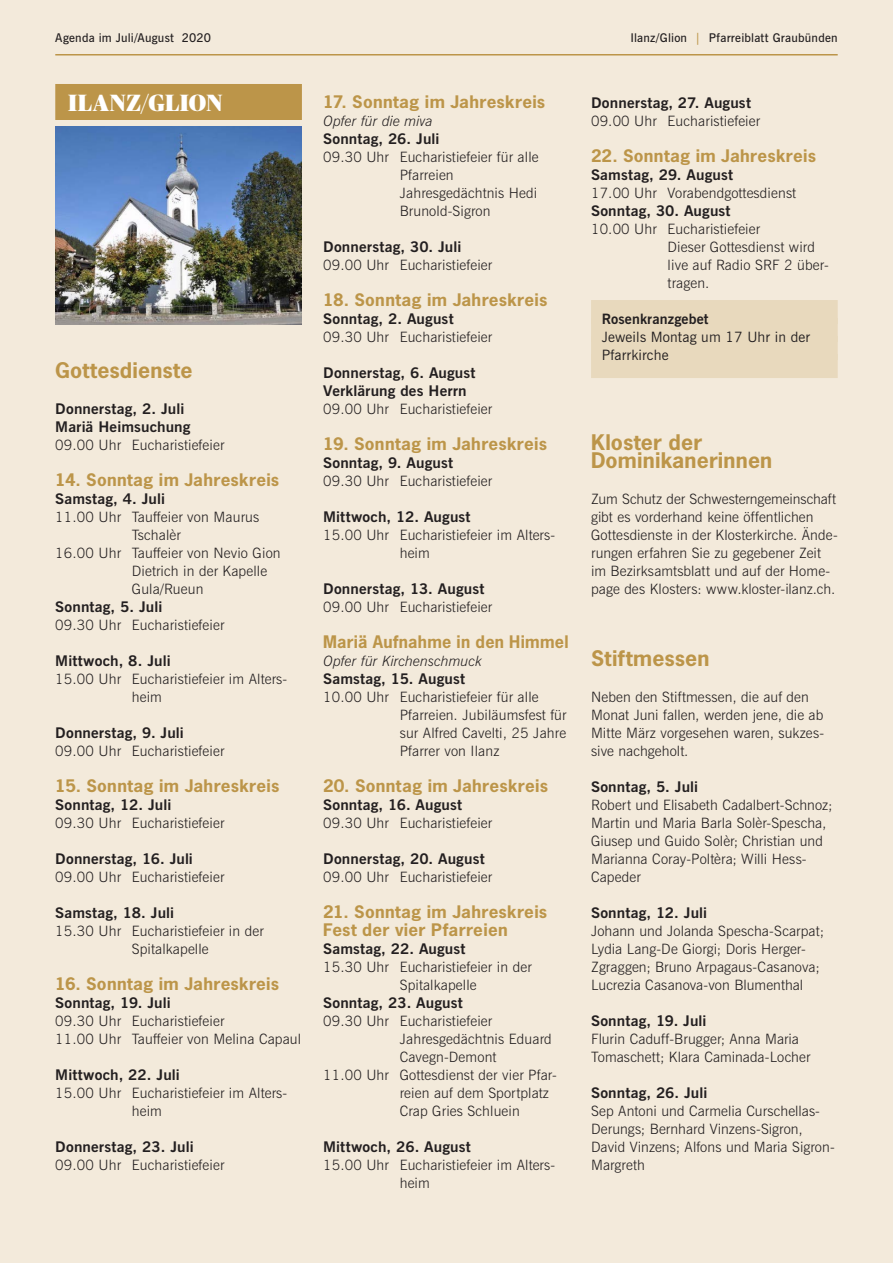
<style>
.page{position:relative;width:893px;height:1263px;background:#f3eadb}
.page>*{position:absolute;margin:0;border:0;box-sizing:border-box;transform-origin:0 0}
.t1{font:900 23.4px "Publico Banner";letter-spacing:.015em;color:#fff}
.t2{font:700 20.25px/18px "News Gothic";letter-spacing:.005em;color:#bc9549;scale:1.05 1}
.t3{font:700 16.35px/18px "News Gothic";letter-spacing:.015em;color:#bc9549;scale:1.05 1}
.t4{font:700 16.35px "News Gothic";letter-spacing:.015em;color:#bc9549}
.t5{font:700 14.7px/18px "News Gothic BT";letter-spacing:.01em;color:#231f20;scale:1.05 1}
.t6{font:300 14.25px/18px "News Gothic BT";letter-spacing:.01em;color:#231f20}
.t7{font:italic 300 14.25px "News Gothic BT";color:#231f20}
.t8{font:14.25px/18px "News Gothic BT";letter-spacing:.01em;color:#231f20}
.t9{font:700 14.25px "News Gothic BT";letter-spacing:.01em;color:#231f20}
.t10{font:600 12px "News Gothic BT";letter-spacing:.015em;color:#231f20}
.s1{color:#bc9549}
</style>
<div class="page">
<div style="left:55px;top:84px;width:247px;height:36px;background:#bc9549"></div>
<img style="left:55px;top:126px;width:247px;height:198px">
<hr style="left:55px;top:54px;width:783px;height:2px;background:#bc9549">
<div style="left:591px;top:300px;width:247px;height:24px;background:#e8d9bd"></div>
<div style="left:591px;top:318px;width:247px;height:24px;background:#e8d9bd"></div>
<div style="left:591px;top:336px;width:247px;height:24px;background:#e8d9bd"></div>
<div style="left:591px;top:354px;width:247px;height:24px;background:#e8d9bd"></div>
<p class="t10" style="left:55px;top:31px;width:157px">Agenda im Juli/August 2020</p>
<p class="t10" style="left:630px;top:31px;width:209px">Ilanz/Glion <span class="s1">|</span> Pfarreiblatt Graubünden</p>
<h1 class="t1" style="left:68px;top:90px;width:156px">ILANZ/GLION</h1>
<h2 class="t2" style="left:55px;top:361px;width:132px">Gottesdienste</h2>
<p class="t5" style="left:55px;top:400px;width:130px">Donnerstag, 2. Juli<br>Mariä Heimsuchung</p>
<p class="t6" style="left:55px;top:436px;width:171px">09.00 Uhr Eucharistiefeier</p>
<p class="t3" style="left:55px;top:470px;width:215px">14. Sonntag im Jahreskreis</p>
<p class="t5" style="left:55px;top:490px;width:106px">Samstag, 4. Juli</p>
<p class="t6" style="left:55px;top:508px;width:206px">11.00 Uhr Tauffeier von Maurus</p>
<p class="t6" style="left:132px;top:526px;width:51px">Tschalèr</p>
<p class="t6" style="left:55px;top:544px;width:227px">16.00 Uhr Tauffeier von Nevio Gion</p>
<p class="t6" style="left:132px;top:562px;width:137px">Dietrich in der Kapelle</p>
<p class="t6" style="left:132px;top:580px;width:73px">Gula/Rueun</p>
<p class="t5" style="left:55px;top:598px;width:103px">Sonntag, 5. Juli</p>
<p class="t6" style="left:55px;top:616px;width:171px">09.30 Uhr Eucharistiefeier</p>
<p class="t5" style="left:55px;top:652px;width:111px">Mittwoch, 8. Juli</p>
<p class="t6" style="left:132px;top:670px;width:157px;text-indent:-77px">15.00 Uhr Eucharistiefeier im Alters&shy;heim</p>
<p class="t5" style="left:55px;top:724px;width:124px">Donnerstag, 9. Juli</p>
<p class="t6" style="left:55px;top:742px;width:171px">09.00 Uhr Eucharistiefeier</p>
<p class="t3" style="left:55px;top:776px;width:215px">15. Sonntag im Jahreskreis</p>
<p class="t5" style="left:55px;top:796px;width:112px">Sonntag, 12. Juli</p>
<p class="t6" style="left:55px;top:814px;width:171px">09.30 Uhr Eucharistiefeier</p>
<p class="t5" style="left:55px;top:850px;width:133px">Donnerstag, 16. Juli</p>
<p class="t6" style="left:55px;top:868px;width:171px">09.00 Uhr Eucharistiefeier</p>
<p class="t5" style="left:55px;top:904px;width:115px">Samstag, 18. Juli</p>
<p class="t6" style="left:132px;top:922px;width:134px;text-indent:-77px">15.30 Uhr Eucharistiefeier in der<br>Spitalkapelle</p>
<p class="t3" style="left:55px;top:974px;width:215px">16. Sonntag im Jahreskreis</p>
<p class="t5" style="left:55px;top:994px;width:111px">Sonntag, 19. Juli</p>
<p class="t6" style="left:55px;top:1012px;width:247px">09.30 Uhr Eucharistiefeier<br>11.00 Uhr Tauffeier von Melina Capaul</p>
<p class="t5" style="left:55px;top:1066px;width:120px">Mittwoch, 22. Juli</p>
<p class="t6" style="left:132px;top:1084px;width:157px;text-indent:-77px">15.00 Uhr Eucharistiefeier im Alters&shy;heim</p>
<p class="t5" style="left:55px;top:1138px;width:133px">Donnerstag, 23. Juli</p>
<p class="t6" style="left:55px;top:1156px;width:171px">09.00 Uhr Eucharistiefeier</p>
<p class="t3" style="left:323px;top:92px;width:213px">17. Sonntag im Jahreskreis</p>
<p class="t7" style="left:323px;top:112px;width:111px">Opfer für die miva</p>
<p class="t5" style="left:323px;top:130px;width:112px">Sonntag, 26. Juli</p>
<p class="t6" style="left:400px;top:148px;width:140px;text-indent:-77px">09.30 Uhr Eucharistiefeier für alle<br>Pfarreien<br>Jahresgedächtnis Hedi<br>Brunold-Sigron</p>
<p class="t5" style="left:323px;top:238px;width:133px">Donnerstag, 30. Juli</p>
<p class="t6" style="left:323px;top:256px;width:171px">09.00 Uhr Eucharistiefeier</p>
<p class="t3" style="left:323px;top:290px;width:215px">18. Sonntag im Jahreskreis</p>
<p class="t5" style="left:323px;top:310px;width:126px">Sonntag, 2. August</p>
<p class="t6" style="left:323px;top:328px;width:171px">09.30 Uhr Eucharistiefeier</p>
<p class="t5" style="left:323px;top:364px;width:147px">Donnerstag, 6. August<br>Verklärung des Herrn</p>
<p class="t6" style="left:323px;top:400px;width:171px">09.00 Uhr Eucharistiefeier</p>
<p class="t3" style="left:323px;top:434px;width:215px">19. Sonntag im Jahreskreis</p>
<p class="t5" style="left:323px;top:454px;width:125px">Sonntag, 9. August</p>
<p class="t6" style="left:323px;top:472px;width:171px">09.30 Uhr Eucharistiefeier</p>
<p class="t5" style="left:323px;top:508px;width:142px">Mittwoch, 12. August</p>
<p class="t6" style="left:400px;top:526px;width:157px;text-indent:-77px">15.00 Uhr Eucharistiefeier im Alters&shy;heim</p>
<p class="t5" style="left:323px;top:580px;width:155px">Donnerstag, 13. August</p>
<p class="t6" style="left:323px;top:598px;width:171px">09.00 Uhr Eucharistiefeier</p>
<p class="t4" style="left:323px;top:631px;width:247px">Mariä Aufnahme in den Himmel</p>
<p class="t7" style="left:323px;top:652px;width:160px">Opfer für Kirchenschmuck</p>
<p class="t5" style="left:323px;top:670px;width:137px">Samstag, 15. August</p>
<p class="t6" style="left:400px;top:688px;width:168px;text-indent:-77px">10.00 Uhr Eucharistiefeier für alle<br>Pfarreien. Jubiläumsfest für sur Alfred Cavelti, 25 Jahre<br>Pfarrer von Ilanz</p>
<p class="t3" style="left:323px;top:776px;width:216px">20. Sonntag im Jahreskreis</p>
<p class="t5" style="left:323px;top:796px;width:134px">Sonntag, 16. August</p>
<p class="t6" style="left:323px;top:814px;width:171px">09.30 Uhr Eucharistiefeier</p>
<p class="t5" style="left:323px;top:850px;width:155px">Donnerstag, 20. August</p>
<p class="t6" style="left:323px;top:868px;width:171px">09.00 Uhr Eucharistiefeier</p>
<p class="t3" style="left:323px;top:902px;width:215px">21. Sonntag im Jahreskreis<br>Fest der vier Pfarreien</p>
<p class="t5" style="left:323px;top:940px;width:137px">Samstag, 22. August</p>
<p class="t6" style="left:400px;top:958px;width:134px;text-indent:-77px">15.30 Uhr Eucharistiefeier in der<br>Spitalkapelle</p>
<p class="t5" style="left:323px;top:994px;width:135px">Sonntag, 23. August</p>
<p class="t6" style="left:323px;top:1012px;width:171px">09.30 Uhr Eucharistiefeier</p>
<p class="t6" style="left:400px;top:1030px;width:154px">Jahresgedächtnis Eduard</p>
<p class="t6" style="left:400px;top:1048px;width:98px">Cavegn--Demont</p>
<p class="t6" style="left:323px;top:1066px;width:235px">11.00 Uhr Gottesdienst der vier Pfar-</p>
<p class="t6" style="left:400px;top:1084px;width:151px">reien auf dem Sportplatz</p>
<p class="t6" style="left:400px;top:1102px;width:122px">Crap Gries Schluein</p>
<p class="t5" style="left:323px;top:1138px;width:142px">Mittwoch, 26. August</p>
<p class="t6" style="left:400px;top:1156px;width:157px;text-indent:-77px">15.00 Uhr Eucharistiefeier im Alters&shy;heim</p>
<p class="t5" style="left:591px;top:94px;width:154px">Donnerstag, 27. August</p>
<p class="t6" style="left:591px;top:112px;width:171px">09.00 Uhr Eucharistiefeier</p>
<p class="t3" style="left:591px;top:146px;width:216px">22. Sonntag im Jahreskreis</p>
<p class="t5" style="left:591px;top:166px;width:137px">Samstag, 29. August</p>
<p class="t6" style="left:591px;top:184px;width:207px">17.00 Uhr Vorabendgottesdienst</p>
<p class="t5" style="left:591px;top:202px;width:134px">Sonntag, 30. August</p>
<p class="t6" style="left:668px;top:220px;width:163px;text-indent:-77px">10.00 Uhr Eucharistiefeier<br>Dieser Gottesdienst wird live auf Radio SRF 2 über&shy;tragen.</p>
<p class="t9" style="left:602px;top:310px;width:108px">Rosenkranzgebet</p>
<p class="t8" style="left:602px;top:328px;width:210px">Jeweils Montag um 17 Uhr in der<br>Pfarrkirche</p>
<h2 class="t2" style="left:591px;top:433px;width:174px">Kloster der<br>Dominikanerinnen</h2>
<p class="t6" style="left:591px;top:490px;width:248px">Zum Schutz der Schwesterngemeinschaft gibt es vorderhand keine öffentlichen Gottesdienste in der Klosterkirche. Ände&shy;rungen erfahren Sie zu gegebener Zeit im Bezirksamtsblatt und auf der Home&shy;page des Klosters: www.kloster-ilanz.ch.</p>
<h2 class="t2" style="left:591px;top:649px;width:114px">Stiftmessen</h2>
<p class="t6" style="left:591px;top:688px;width:234px">Neben den Stiftmessen, die auf den<br>Monat Juni fallen, werden jene, die ab<br>Mitte März vorgesehen waren, sukzes&shy;sive nachgeholt.</p>
<p class="t5" style="left:591px;top:778px;width:103px">Sonntag, 5. Juli</p>
<p class="t6" style="left:591px;top:796px;width:243px">Robert und Elisabeth Cadalbert-Schnoz; Martin und Maria Barla Solèr-Spescha, Giusep und Guido Solèr; Christian und Marianna Coray-Poltèra; Willi Hess-- Capeder</p>
<p class="t5" style="left:591px;top:904px;width:112px">Sonntag, 12. Juli</p>
<p class="t6" style="left:591px;top:922px;width:234px">Johann und Jolanda Spescha-Scarpat; Lydia Lang-De Giorgi; Doris Herger-- Zgraggen; Bruno Arpagaus-Casanova; Lucrezia Casanova-von Blumenthal</p>
<p class="t5" style="left:591px;top:1012px;width:111px">Sonntag, 19. Juli</p>
<p class="t6" style="left:591px;top:1030px;width:221px">Flurin Caduff-Brugger; Anna Maria<br>Tomaschett; Klara Caminada-Locher</p>
<p class="t5" style="left:591px;top:1084px;width:112px">Sonntag, 26. Juli</p>
<p class="t6" style="left:591px;top:1102px;width:243px">Sep Antoni und Carmelia Curschellas--<br>Derungs; Bernhard Vinzens-Sigron,<br>David Vinzens; Alfons und Maria Sigron--<br>Margreth</p>
</div>
